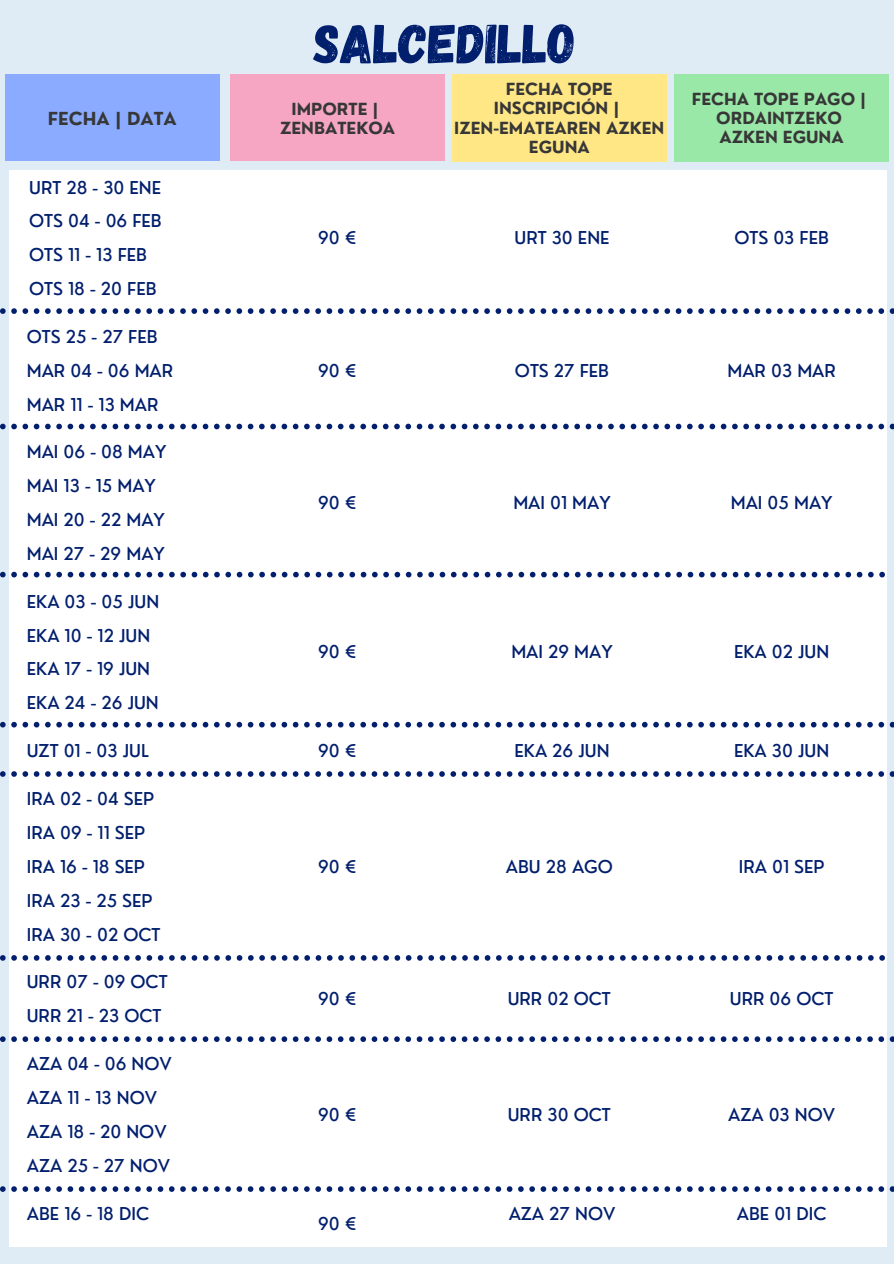
<style>
.page{position:relative;width:894px;height:1264px;background:#fff}
.page>*{position:absolute;margin:0;border:0;box-sizing:border-box;transform-origin:0 0}
.t1{font:55.2px "Gagalin";color:#021f6e}
.t2{font:700 17.55px "Nourd";color:#373737}
.t3{font:500 17.25px "Nourd";color:#021f6e}
.t4{font:700 16.35px/19.4px "Nourd";color:#373737;text-align:center}
</style>
<div class="page">
<div style="left:0;top:0;width:893px;height:1263px;background:#dfecf6"></div>
<div style="left:5px;top:74px;width:214px;height:87px;background:#8aabff"></div>
<div style="left:230px;top:74px;width:214px;height:87px;background:#f6a6c2"></div>
<div style="left:452px;top:74px;width:214px;height:88px;background:#ffe786"></div>
<div style="left:674px;top:74px;width:214px;height:88px;background:#9ae8a7"></div>
<div style="left:9px;top:170px;width:877px;height:1076px;background:#fff"></div>
<svg style="left:0;top:308px;width:893px;height:6px"></svg>
<svg style="left:0;top:423px;width:893px;height:6px"></svg>
<svg style="left:0;top:572px;width:884px;height:5px"></svg>
<svg style="left:0;top:722px;width:893px;height:5px"></svg>
<svg style="left:0;top:771px;width:893px;height:5px"></svg>
<svg style="left:0;top:955px;width:884px;height:5px"></svg>
<svg style="left:0;top:1036px;width:893px;height:5px"></svg>
<svg style="left:0;top:1186px;width:893px;height:5px"></svg>
<p class="t2" style="left:48px;top:107px;width:130px">FECHA | DATA</p>
<p class="t3" style="left:29px;top:176px;width:133px">URT 28 - 30 ENE</p>
<p class="t3" style="left:29px;top:210px;width:134px">OTS 04 - 06 FEB</p>
<p class="t3" style="left:29px;top:244px;width:119px">OTS 11 - 13 FEB</p>
<p class="t3" style="left:29px;top:278px;width:129px">OTS 18 - 20 FEB</p>
<p class="t3" style="left:27px;top:326px;width:132px">OTS 25 - 27 FEB</p>
<p class="t3" style="left:27px;top:359px;width:148px">MAR 04 - 06 MAR</p>
<p class="t3" style="left:27px;top:393px;width:133px">MAR 11 - 13 MAR</p>
<p class="t3" style="left:27px;top:441px;width:141px">MAI 06 - 08 MAY</p>
<p class="t3" style="left:27px;top:475px;width:130px">MAI 13 - 15 MAY</p>
<p class="t3" style="left:27px;top:509px;width:139px">MAI 20 - 22 MAY</p>
<p class="t3" style="left:27px;top:542px;width:139px">MAI 27 - 29 MAY</p>
<p class="t3" style="left:27px;top:590px;width:134px">EKA 03 - 05 JUN</p>
<p class="t3" style="left:27px;top:624px;width:125px">EKA 10 - 12 JUN</p>
<p class="t3" style="left:27px;top:658px;width:125px">EKA 17 - 19 JUN</p>
<p class="t3" style="left:27px;top:692px;width:133px">EKA 24 - 26 JUN</p>
<p class="t1" style="left:313px;top:8px;width:264px">SALCEDILLO</p>
<p class="t4" style="left:291px;top:99px;width:88px">IMPORTE |</p>
<p class="t4" style="left:280px;top:118px;width:117px">ZENBATEKOA</p>
<p class="t4" style="left:494px;top:79px;width:127px">FECHA TOPE<br>INSCRIPCIÓN |</p>
<p class="t4" style="left:454px;top:118px;width:212px">IZEN-EMATEAREN AZKEN<br>EGUNA</p>
<p class="t4" style="left:691px;top:89px;width:176px">FECHA TOPE PAGO |</p>
<p class="t4" style="left:716px;top:108px;width:127px">ORDAINTZEKO</p>
<p class="t4" style="left:719px;top:128px;width:126px">AZKEN EGUNA</p>
<p class="t3" style="left:318px;top:227px;width:40px">90 €</p>
<p class="t3" style="left:514px;top:227px;width:96px">URT 30 ENE</p>
<p class="t3" style="left:734px;top:227px;width:96px">OTS 03 FEB</p>
<p class="t3" style="left:318px;top:359px;width:40px">90 €</p>
<p class="t3" style="left:514px;top:359px;width:96px">OTS 27 FEB</p>
<p class="t3" style="left:727px;top:359px;width:110px">MAR 03 MAR</p>
<p class="t3" style="left:318px;top:492px;width:40px">90 €</p>
<p class="t3" style="left:513px;top:492px;width:99px">MAI 01 MAY</p>
<p class="t3" style="left:730px;top:492px;width:103px">MAI 05 MAY</p>
<p class="t3" style="left:318px;top:641px;width:40px">90 €</p>
<p class="t3" style="left:511px;top:641px;width:103px">MAI 29 MAY</p>
<p class="t3" style="left:733px;top:641px;width:97px">EKA 02 JUN</p>
<p class="t3" style="left:27px;top:740px;width:123px">UZT 01 - 03 JUL</p>
<p class="t3" style="left:514px;top:740px;width:97px">EKA 26 JUN</p>
<p class="t3" style="left:733px;top:740px;width:97px">EKA 30 JUN</p>
<p class="t3" style="left:27px;top:788px;width:129px">IRA 02 - 04 SEP</p>
<p class="t3" style="left:27px;top:821px;width:120px">IRA 09 - 11 SEP</p>
<p class="t3" style="left:27px;top:855px;width:120px">IRA 16 - 18 SEP</p>
<p class="t3" style="left:27px;top:889px;width:127px">IRA 23 - 25 SEP</p>
<p class="t3" style="left:27px;top:923px;width:135px">IRA 30 - 02 OCT</p>
<p class="t3" style="left:318px;top:740px;width:40px">90 €</p>
<p class="t3" style="left:505px;top:855px;width:108px">ABU 28 AGO</p>
<p class="t3" style="left:738px;top:855px;width:87px">IRA 01 SEP</p>
<p class="t3" style="left:318px;top:855px;width:40px">90 €</p>
<p class="t3" style="left:27px;top:971px;width:142px">URR 07 - 09 OCT</p>
<p class="t3" style="left:27px;top:1004px;width:136px">URR 21 - 23 OCT</p>
<p class="t3" style="left:27px;top:1052px;width:146px">AZA 04 - 06 NOV</p>
<p class="t3" style="left:27px;top:1086px;width:132px">AZA 11 - 13 NOV</p>
<p class="t3" style="left:27px;top:1120px;width:141px">AZA 18 - 20 NOV</p>
<p class="t3" style="left:27px;top:1154px;width:145px">AZA 25 - 27 NOV</p>
<p class="t3" style="left:318px;top:988px;width:40px">90 €</p>
<p class="t3" style="left:318px;top:1103px;width:40px">90 €</p>
<p class="t3" style="left:507px;top:988px;width:105px">URR 02 OCT</p>
<p class="t3" style="left:729px;top:988px;width:105px">URR 06 OCT</p>
<p class="t3" style="left:507px;top:1103px;width:104px">URR 30 OCT</p>
<p class="t3" style="left:728px;top:1103px;width:108px">AZA 03 NOV</p>
<p class="t3" style="left:27px;top:1202px;width:124px">ABE 16 - 18 DIC</p>
<p class="t3" style="left:508px;top:1202px;width:108px">AZA 27 NOV</p>
<p class="t3" style="left:736px;top:1202px;width:91px">ABE 01 DIC</p>
<p class="t3" style="left:318px;top:1212px;width:40px">90 €</p>
</div>
